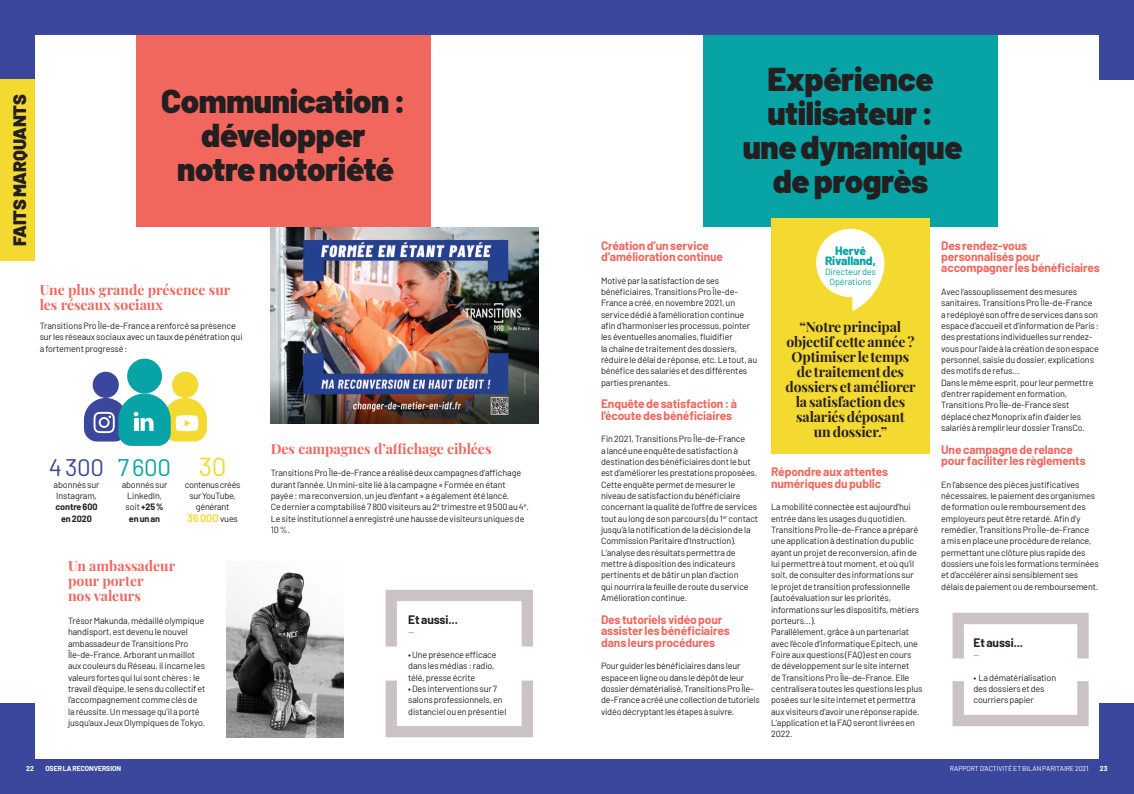
<style>
.page{position:relative;width:1134px;height:794px;background:#fff}
.page>*{position:absolute;margin:0;border:0;box-sizing:border-box;transform-origin:0 0}
.t1{font:900 33px/34px "Barlow";letter-spacing:-.01em;color:#231f20;text-align:center}
.t2{font:26px "Barlow";color:#f4d930}
.t3{font:24px "Barlow";color:#3b479d}
.t4{font:24px "Barlow";color:#08a4a5}
.t5{font:900 18px "Barlow";letter-spacing:-.01em;color:#231f20}
.t6{font:700 14px/15px "Playfair Display";letter-spacing:-.01em;color:#231f20;text-align:center}
.t7{font:700 14px/15px "Playfair Display";color:#f1665d}
.t8{font:700 12px/11.3px "Barlow";letter-spacing:-.01em;color:#f1665d}
.t9{font:700 12px "Barlow";letter-spacing:-.01em;color:#231f20}
.t10{font:800 12px/10px "Barlow";letter-spacing:-.01em;color:#08a4a5;text-align:center}
.t11{font:600 11px "Barlow";color:#f4d930}
.t12{font:9px/11.3px "Barlow";letter-spacing:-.01em;color:#231f20}
.t13{font:9px/11.3px "Barlow";letter-spacing:-.03em;color:#231f20;text-align:center}
.t14{font:9px/10px "Barlow";letter-spacing:-.01em;color:#08a4a5;text-align:center}
.t15{font:700 9px/11.3px "Barlow";letter-spacing:-.01em;color:#231f20;text-align:center}
.t16{font:9px "Barlow";color:#f1665d}
.t17{font:7px "Barlow";letter-spacing:-.01em;color:#fff}
.t18{font:700 7px "Barlow";letter-spacing:-.01em;color:#fff}
.s1{font-weight:700}
.s2{font-weight:400;font-size:9px;color:#231f20}
</style>
<div class="page">
<div style="left:703px;top:34px;width:295px;height:193px;background:#08a4a5"></div>
<div style="left:0;top:703px;width:34px;height:91px;background:#3b479d"></div>
<div style="left:0;top:760px;width:1134px;height:34px;background:#3b479d"></div>
<div style="left:1100px;top:703px;width:34px;height:91px;background:#3b479d"></div>
<div style="left:136px;top:34px;width:295px;height:193px;background:#f1665d"></div>
<div style="left:0;top:0;width:1134px;height:34px;background:#3b479d"></div>
<div style="left:0;top:0;width:34px;height:79px;background:#3b479d"></div>
<div style="left:1100px;top:0;width:34px;height:79px;background:#3b479d"></div>
<div style="left:386px;top:590px;width:147px;height:62px;border:11px solid #cac2c3"></div>
<div style="left:386px;top:675px;width:147px;height:62px;border:11px solid #cac2c3"></div>
<div style="left:952px;top:613px;width:136px;height:51px;border:11px solid #cac2c3"></div>
<div style="left:952px;top:675px;width:136px;height:51px;border:11px solid #cac2c3"></div>
<div style="left:127px;top:359px;width:35px;height:34px;background:#08a4a5;border-radius:50%"></div>
<div style="left:93px;top:372px;width:26px;height:26px;background:#3b479d;border-radius:50%"></div>
<div style="left:172px;top:372px;width:26px;height:26px;background:#f4d930;border-radius:50%"></div>
<img style="left:270px;top:227px;width:269px;height:197px">
<img style="left:226px;top:572px;width:117px;height:165px">
<div style="left:771px;top:218px;width:159px;height:236px;background:#f4d930"></div>
<svg style="left:816px;top:229px;width:68px;height:82px"></svg>
<svg style="left:84px;top:393px;width:123px;height:53px"></svg>
<div style="left:0;top:79px;width:34px;height:182px;background:#f4d930"></div>
<h3 class="t5" style="left:12px;top:246px;width:153px;rotate:-90deg">FAITS MARQUANTS</h3>
<h1 class="t1" style="left:161px;top:87px;width:246px">Communication : développer notre notoriété</h1>
<h3 class="t7" style="left:40px;top:282px;width:192px">Une plus grande présence sur les réseaux sociaux</h3>
<p class="t12" style="left:40px;top:321px;width:204px">Transitions Pro Île-de-France a renforcé sa présence sur les réseaux sociaux avec un taux de pénétration qui a fortement progressé :</p>
<h3 class="t3" style="left:49px;top:458px;width:57px">4 300</h3>
<p class="t12" style="left:54px;top:479px;width:47px">abonnés sur<br>Instagram,</p>
<p class="t15" style="left:56px;top:502px;width:43px">contre 600 en 2020</p>
<h3 class="t4" style="left:118px;top:458px;width:55px">7 600</h3>
<p class="t12" style="left:122px;top:479px;width:47px;text-align:center">abonnés sur<br>LinkedIn, soit <span class="s1">+25 % en un an</span></p>
<h2 class="t2" style="left:199px;top:456px;width:29px">30</h2>
<p class="t13" style="left:185px;top:479px;width:57px">contenus créés sur YouTube, générant</p>
<p class="t11" style="left:187px;top:510px;width:52px">36 000 <span class="s2">vues</span></p>
<h3 class="t7" style="left:68px;top:558px;width:109px">Un ambassadeur pour porter<br>nos valeurs</h3>
<p class="t12" style="left:68px;top:615px;width:139px">Trésor Makunda, médaillé olympique handisport, est devenu le nouvel ambassadeur de Transitions Pro Île-de-France. Arborant un maillot aux couleurs du Réseau, il incarne les valeurs fortes qui lui sont chères : le travail d’équipe, le sens du collectif et l’accompagnement comme clés de la réussite. Un message qu’il a porté jusqu’aux Jeux Olympiques de Tokyo.</p>
<h3 class="t7" style="left:271px;top:440px;width:222px">Des campagnes d’affichage ciblées</h3>
<p class="t12" style="left:271px;top:467px;width:260px">Transitions Pro Île-de-France a réalisé deux campagnes d’affichage durant l’année. Un mini-site lié à la campagne « Formée en étant payée : ma reconversion, un jeu d’enfant » a également été lancé.<br>Ce dernier a comptabilisé 7 800 visiteurs au 2<sup>e</sup> trimestre et 9 500 au 4<sup>e</sup>.<br>Le site institutionnel a enregistré une hausse de visiteurs uniques de 10 %.</p>
<h3 class="t9" style="left:408px;top:614px;width:51px">Et aussi...</h3>
<p class="t16" style="left:408px;top:628px;width:8px">—</p>
<p class="t12" style="left:408px;top:648px;width:90px">• Une présence efficace dans les médias : radio, télé, presse écrite</p>
<p class="t12" style="left:408px;top:684px;width:100px">• Des interventions sur 7 salons professionnels, en distanciel ou en présentiel</p>
<h1 class="t1" style="left:743px;top:65px;width:221px">Expérience utilisateur : une dynamique de progrès</h1>
<h3 class="t8" style="left:601px;top:240px;width:124px">Création d’un service d’amélioration continue</h3>
<p class="t12" style="left:601px;top:275px;width:158px">Motivé par la satisfaction de ses bénéficiaires, Transitions Pro Île-de-France a créé, en novembre 2021, un service dédié à l’amélioration continue afin d’harmoniser les processus, pointer les éventuelles anomalies, fluidifier<br>la chaîne de traitement des dossiers, réduire le délai de réponse, etc. Le tout, au bénéfice des salariés et des différentes parties prenantes.</p>
<h3 class="t8" style="left:601px;top:397px;width:138px">Enquête de satisfaction : à l’écoute des bénéficiaires</h3>
<p class="t12" style="left:601px;top:434px;width:159px">Fin 2021, Transitions Pro Île-de-France<br>a lancé une enquête de satisfaction à destination des bénéficiaires dont le but est d’améliorer les prestations proposées.<br>Cette enquête permet de mesurer le niveau de satisfaction du bénéficiaire concernant la qualité de l’offre de services tout au long de son parcours (du 1<sup>er</sup> contact jusqu’à la notification de la décision de la Commission Paritaire d’Instruction).<br>L’analyse des résultats permettra de mettre à disposition des indicateurs pertinents et de bâtir un plan d’action<br>qui nourrira la feuille de route du service Amélioration continue.</p>
<h3 class="t8" style="left:601px;top:614px;width:130px">Des tutoriels vidéo pour assister les bénéficiaires dans leurs procédures</h3>
<p class="t12" style="left:601px;top:659px;width:160px">Pour guider les bénéficiaires dans leur espace en ligne ou dans le dépôt de leur dossier dématérialisé, Transitions Pro Île&shy;de-France a créé une collection de tutoriels vidéo décryptant les étapes à suivre.</p>
<h3 class="t10" style="left:825px;top:247px;width:52px">Hervé<br>Rivalland,</h3>
<p class="t14" style="left:825px;top:268px;width:52px">Directeur des<br>Opérations</p>
<h3 class="t6" style="left:785px;top:319px;width:132px">“Notre principal objectif cette année ?<br>Optimiser le temps de traitement des dossiers et améliorer la satisfaction des salariés déposant<br>un dossier.”</h3>
<h3 class="t8" style="left:771px;top:467px;width:119px">Répondre aux attentes numériques du public</h3>
<p class="t12" style="left:771px;top:502px;width:153px">La mobilité connectée est aujourd’hui entrée dans les usages du quotidien.<br>Transitions Pro Île-de-France a préparé une application à destination du public ayant un projet de reconversion, afin de lui permettre à tout moment, et où qu’il soit, de consulter des informations sur le projet de transition professionnelle (autoévaluation sur les priorités, informations sur les dispositifs, métiers porteurs…).<br>Parallèlement, grâce à un partenariat avec l’école d’informatique Epitech, une Foire aux questions (FAQ) est en cours de développement sur le site internet<br>de Transitions Pro Île-de-France. Elle centralisera toutes les questions les plus posées sur le site internet et permettra aux visiteurs d’avoir une réponse rapide.<br>L’application et la FAQ seront livrées en 2022.</p>
<h3 class="t8" style="left:941px;top:240px;width:160px">Des rendez-vous personnalisés pour accompagner les bénéficiaires</h3>
<p class="t12" style="left:941px;top:287px;width:159px">Avec l’assouplissement des mesures sanitaires, Transitions Pro Île-de-France a redéployé son offre de services dans son espace d’accueil et d’information de Paris : des prestations individuelles sur rendez&shy;vous pour l’aide à la création de son espace personnel, saisie du dossier, explications des motifs de refus...<br>Dans le même esprit, pour leur permettre d’entrer rapidement en formation, Transitions Pro Île-de-France s’est déplacé chez Monoprix afin d’aider les salariés à remplir leur dossier TransCo.</p>
<h3 class="t8" style="left:941px;top:444px;width:146px">Une campagne de relance pour faciliter les règlements</h3>
<p class="t12" style="left:941px;top:478px;width:159px">En l’absence des pièces justificatives nécessaires, le paiement des organismes de formation ou le remboursement des employeurs peut être retardé. Afin d’y remédier, Transitions Pro Île-de-France<br>a mis en place une procédure de relance, permettant une clôture plus rapide des dossiers une fois les formations terminées et d’accélérer ainsi sensiblement ses délais de paiement ou de remboursement.</p>
<h3 class="t9" style="left:973px;top:637px;width:51px">Et aussi...</h3>
<p class="t16" style="left:973px;top:651px;width:8px">—</p>
<p class="t12" style="left:973px;top:672px;width:84px">• La dématérialisation des dossiers et des courriers papier</p>
<p class="t18" style="left:26px;top:765px;width:9px">22</p>
<p class="t18" style="left:45px;top:765px;width:77px">OSER LA RECONVERSION</p>
<p class="t17" style="left:950px;top:766px;width:140px">RAPPORT D’ACTIVITÉ ET BILAN PARITAIRE 2021</p>
<p class="t18" style="left:1100px;top:765px;width:9px">23</p>
</div>
